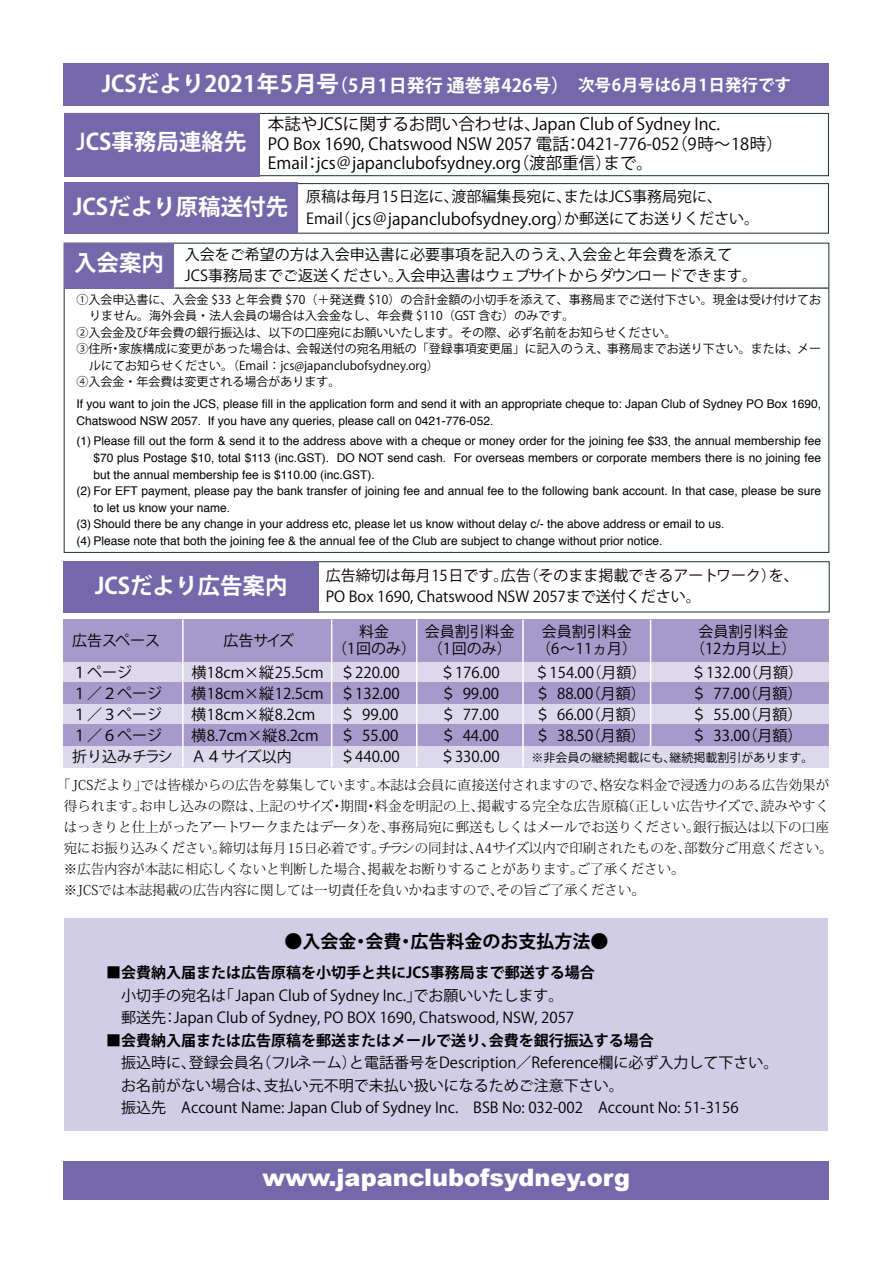
<style>
.page{position:relative;width:893px;height:1263px;background:#fff}
.page>*{position:absolute;margin:0;border:0;box-sizing:border-box;transform-origin:0 0}
.t1{font:900 24px "Arial";color:#fff}
.t2{font:700 22.5px "Koz Go Pro";color:#fff}
.t3{font:700 18px "Koz Go Pro";color:#fff}
.t4{font:700 18px "Koz Go Pro";color:#000}
.t5{font:16.5px/19.5px "Koz Go Pro";color:#000}
.t6{font:15px/22.5px "Koz Go Pro";color:#000}
.t7{font:700 15px "Koz Go Pro";color:#000}
.t8{font:300 13.5px/21px "Koz Min Pro";color:#000}
.t9{font:12px/16.5px "Helvetica";color:#000}
.t10{font:12px "Koz Go Pro";color:#000}
.s1{font-size:22.5px}
.s2{font-size:16.5px}
.s3{font-weight:500}
.s4{font-size:15px}
.s5{font-family:"Koz Min Pro"}
</style>
<div class="page">
<div style="left:64px;top:746px;width:765px;height:21px;background:#ddd9ec"></div>
<div style="left:64px;top:704px;width:765px;height:21px;background:#ddd9ec"></div>
<div style="left:64px;top:661px;width:765px;height:22px;background:#ddd9ec"></div>
<div style="left:64px;top:725px;width:765px;height:21px;background:#a59aca"></div>
<div style="left:64px;top:683px;width:765px;height:21px;background:#a59aca"></div>
<div style="left:64px;top:620px;width:765px;height:42px;background:#a59aca"></div>
<div style="left:64px;top:1161px;width:765px;height:38px;background:#7568aa"></div>
<div style="left:65px;top:918px;width:763px;height:213px;background:#d2cde6"></div>
<div style="left:64px;top:183px;width:765px;height:51px;border:1px solid #1f3134"></div>
<div style="left:64px;top:183px;width:234px;height:51px;background:#7568aa"></div>
<div style="left:64px;top:561px;width:766px;height:51px;border:1px solid #1f3134"></div>
<div style="left:64px;top:64px;width:765px;height:42px;background:#7568aa"></div>
<div style="left:64px;top:243px;width:110px;height:46px;background:#7568aa"></div>
<hr style="left:174px;top:288px;width:654px;height:1px;background:#000">
<div style="left:64px;top:113px;width:765px;height:63px;border:1px solid #1f3134"></div>
<div style="left:64px;top:113px;width:195px;height:63px;background:#7568aa"></div>
<div style="left:64px;top:561px;width:255px;height:51px;background:#7568aa"></div>
<hr style="left:416px;top:620px;width:1px;height:147px;background:#fff">
<hr style="left:182px;top:620px;width:2px;height:147px;background:#fff">
<hr style="left:650px;top:620px;width:1px;height:126px;background:#fff">
<hr style="left:522px;top:620px;width:2px;height:147px;background:#fff">
<hr style="left:331px;top:620px;width:1px;height:147px;background:#fff">
<h3 class="t3" style="left:102px;top:74px;width:691px"><span class="s1">JCSだより2021年5月号</span>（5月1日発行 通巻第426号）　<span class="s2">次号6月号は6月1日発行です</span></h3>
<h2 class="t2" style="left:77px;top:127px;width:171px"><span class="s3">J</span>CS事務局連絡先</h2>
<h3 class="t5" style="left:268px;top:115px;width:516px">本誌やJCSに関するお問い合わせは、Japan Club of Sydney Inc.<br>PO Box 1690, Chatswood NSW 2057 電話：0421-776-052（9時〜18時）<br>Email：jcs＠japanclubofsydney.org（渡部重信）まで。</h3>
<h2 class="t2" style="left:73px;top:193px;width:217px">JCSだより原稿送付先</h2>
<p class="t6" style="left:306px;top:186px;width:417px">原稿は毎月15日迄に、渡部編集長宛に、またはJCS事務局宛に、</p>
<h3 class="t5" style="left:306px;top:209px;width:455px"><span class="s4">Email（</span>jcs＠japanclubofsydney.org<span class="s4">）か郵送にてお送りください。</span></h3>
<p class="t6" style="left:74px;top:244px;width:685px;line-height:21px;text-indent:111px">入会をご希望の方は入会申込書に必要事項を記入のうえ、入会金と年会費を添えて<sup>入会案内</sup> JCS事務局までご返送ください。入会申込書はウェブサイトからダウンロードできます。</p>
<p class="t10" style="left:76px;top:292px;width:746px">①入会申込書に、入会金 $33 と年会費 $70（＋発送費 $10）の合計金額の小切手を添えて、事務局までご送付下さい。現金は受け付けてお</p>
<p class="t10" style="left:89px;top:308px;width:487px">りません。海外会員・法人会員の場合は入会金なし、年会費 $110（GST 含む）のみです。</p>
<p class="t10" style="left:76px;top:325px;width:602px">②入会金及び年会費の銀行振込は、以下の口座宛にお願いいたします。その際、必ず名前をお知らせください。</p>
<p class="t10" style="left:76px;top:341px;width:746px">③住所・家族構成に変更があった場合は、会報送付の宛名用紙の「登録事項変更届」に記入のうえ、事務局までお送り下さい。または、メー</p>
<p class="t10" style="left:89px;top:358px;width:351px">ルにてお知らせください。（Email：jcs@japanclubofsydney.org）</p>
<p class="t10" style="left:76px;top:374px;width:265px">④入会金・年会費は変更される場合があります。</p>
<p class="t9" style="left:76px;top:396px;width:746px">If you want to join the JCS, please fill in the application form and send it with an appropriate cheque to: Japan Club of Sydney PO Box 1690,<br>Chatswood NSW 2057. If you have any queries, please call on 0421-776-052.</p>
<p class="t9" style="left:76px;top:433px;width:746px">(1) Please fill out the form &amp; send it to the address above with a cheque or money order for the joining fee $33<span class="s5">,</span> the annual membership fee</p>
<p class="t9" style="left:93px;top:450px;width:729px">$70 plus Postage $10, total $113 (inc.GST). DO NOT send cash. For overseas members or corporate members there is no joining fee</p>
<p class="t9" style="left:93px;top:466px;width:283px">but the annual membership fee is $110.00 (inc.GST).</p>
<p class="t9" style="left:76px;top:483px;width:746px">(2) For EFT payment, please pay the bank transfer of joining fee and annual fee to the following bank account. In that case, please be sure</p>
<p class="t9" style="left:93px;top:499px;width:138px">to let us know your name.</p>
<p class="t9" style="left:76px;top:516px;width:650px">(3) Should there be any change in your address etc, please let us know without delay c/- the above address or email to us.</p>
<p class="t9" style="left:76px;top:532px;width:588px">(4) Please note that both the joining fee &amp; the annual fee of the Club are subject to change without prior notice.</p>
<h2 class="t2" style="left:95px;top:571px;width:194px">JCSだより広告案内</h2>
<p class="t6" style="left:72px;top:630px;width:89px">広告スペース</p>
<p class="t6" style="left:224px;top:630px;width:72px">広告サイズ</p>
<p class="t6" style="left:326px;top:565px;width:474px;line-height:21px">広告締切は毎月15日です。広告（そのまま掲載できるアートワーク）を、<br>PO Box 1690, Chatswood NSW 2057まで送付ください。</p>
<p class="t6" style="left:359px;top:621px;width:31px">料金</p>
<p class="t6" style="left:425px;top:621px;width:91px">会員割引料金</p>
<p class="t6" style="left:542px;top:621px;width:91px">会員割引料金</p>
<p class="t6" style="left:698px;top:621px;width:92px">会員割引料金</p>
<p class="t6" style="left:332px;top:637px;width:181px">（1回のみ） （1回のみ）</p>
<p class="t6" style="left:536px;top:637px;width:102px">（6〜11ヵ月）</p>
<p class="t6" style="left:690px;top:637px;width:108px">（12カ月以上）</p>
<p class="t6" style="left:72px;top:661px;width:61px">１ページ</p>
<p class="t6" style="left:191px;top:661px;width:210px">横18cm×縦25.5cm ＄220.00</p>
<p class="t6" style="left:440px;top:661px;width:61px">＄176.00</p>
<p class="t6" style="left:534px;top:661px;width:114px">＄154.00（月額）</p>
<p class="t6" style="left:691px;top:661px;width:114px">＄132.00（月額）</p>
<p class="t6" style="left:72px;top:682px;width:92px">１／２ページ</p>
<p class="t6" style="left:191px;top:682px;width:210px">横18cm×縦12.5cm ＄132.00</p>
<p class="t6" style="left:441px;top:682px;width:60px">＄ 99.00</p>
<p class="t6" style="left:535px;top:682px;width:112px">＄ 88.00（月額）</p>
<p class="t6" style="left:692px;top:682px;width:112px">＄ 77.00（月額）</p>
<p class="t6" style="left:72px;top:703px;width:92px">１／３ページ</p>
<p class="t6" style="left:191px;top:703px;width:126px">横18cm×縦8.2cm</p>
<p class="t6" style="left:340px;top:703px;width:60px">＄ 99.00</p>
<p class="t6" style="left:441px;top:703px;width:60px">＄ 77.00</p>
<p class="t6" style="left:535px;top:703px;width:112px">＄ 66.00（月額）</p>
<p class="t6" style="left:692px;top:703px;width:112px">＄ 55.00（月額）</p>
<p class="t6" style="left:72px;top:724px;width:92px">１／６ページ</p>
<p class="t6" style="left:191px;top:724px;width:129px">横8.7cm×縦8.2cm</p>
<p class="t6" style="left:340px;top:724px;width:60px">＄ 55.00</p>
<p class="t6" style="left:441px;top:724px;width:60px">＄ 44.00</p>
<p class="t6" style="left:535px;top:724px;width:112px">＄ 38.50（月額）</p>
<p class="t6" style="left:692px;top:724px;width:112px">＄ 33.00（月額）</p>
<p class="t6" style="left:72px;top:745px;width:221px">折り込みチラシ Ａ４サイズ以内</p>
<p class="t6" style="left:340px;top:745px;width:61px">＄440.00</p>
<p class="t6" style="left:440px;top:745px;width:61px">＄330.00</p>
<p class="t10" style="left:531px;top:750px;width:283px">※非会員の継続掲載にも、継続掲載割引があります。</p>
<p class="t8" style="left:64px;top:774px;width:770px;text-indent:-7px">「JCSだより」では皆様からの広告を募集しています。本誌は会員に直接送付されますので、格安な料金で浸透力のある広告効果が得られます。お申し込みの際は、上記のサイズ・期間・料金を明記の上、掲載する完全な広告原稿（正しい広告サイズで、読みやすくはっきりと仕上がったアートワークまたはデータ）を、事務局宛に郵送もしくはメールでお送りください。銀行振込は以下の口座宛にお振り込みください。締切は毎月15日必着です。チラシの同封は、A4サイズ以内で印刷されたものを、部数分ご用意ください。※広告内容が本誌に相応しくないと判断した場合、掲載をお断りすることがあります。ご了承ください。<br>※JCSでは本誌掲載の広告内容に関しては一切責任を負いかねますので、その旨ご了承ください。</p>
<h3 class="t4" style="left:284px;top:929px;width:326px">●入会金・会費・広告料金のお支払方法●</h3>
<p class="t7" style="left:106px;top:963px;width:490px">■会費納入届または広告原稿を小切手と共にJCS事務局まで郵送する場合</p>
<p class="t6" style="left:106px;top:984px;width:469px">　小切手の宛名は「 Japan Club of Sydney Inc.」でお願いいたします。　郵送先：Japan Club of Sydney, PO BOX 1690, Chatswood, NSW, 2057</p>
<p class="t7" style="left:106px;top:1030px;width:549px">■会費納入届または広告原稿を郵送またはメールで送り、会費を銀行振込する場合</p>
<p class="t6" style="left:106px;top:1052px;width:674px">　振込時に、登録会員名（フルネーム）と電話番号をDescription／Reference欄に必ず入力して下さい。　お名前がない場合は、支払い元不明で未払い扱いになるためご注意下さい。<br>　振込先　Account Name: Japan Club of Sydney Inc.　BSB No: 032-002　Account No: 51-3156</p>
<h1 class="t1" style="left:263px;top:1160px;width:369px">www.japanclubofsydney.org</h1>
</div>
